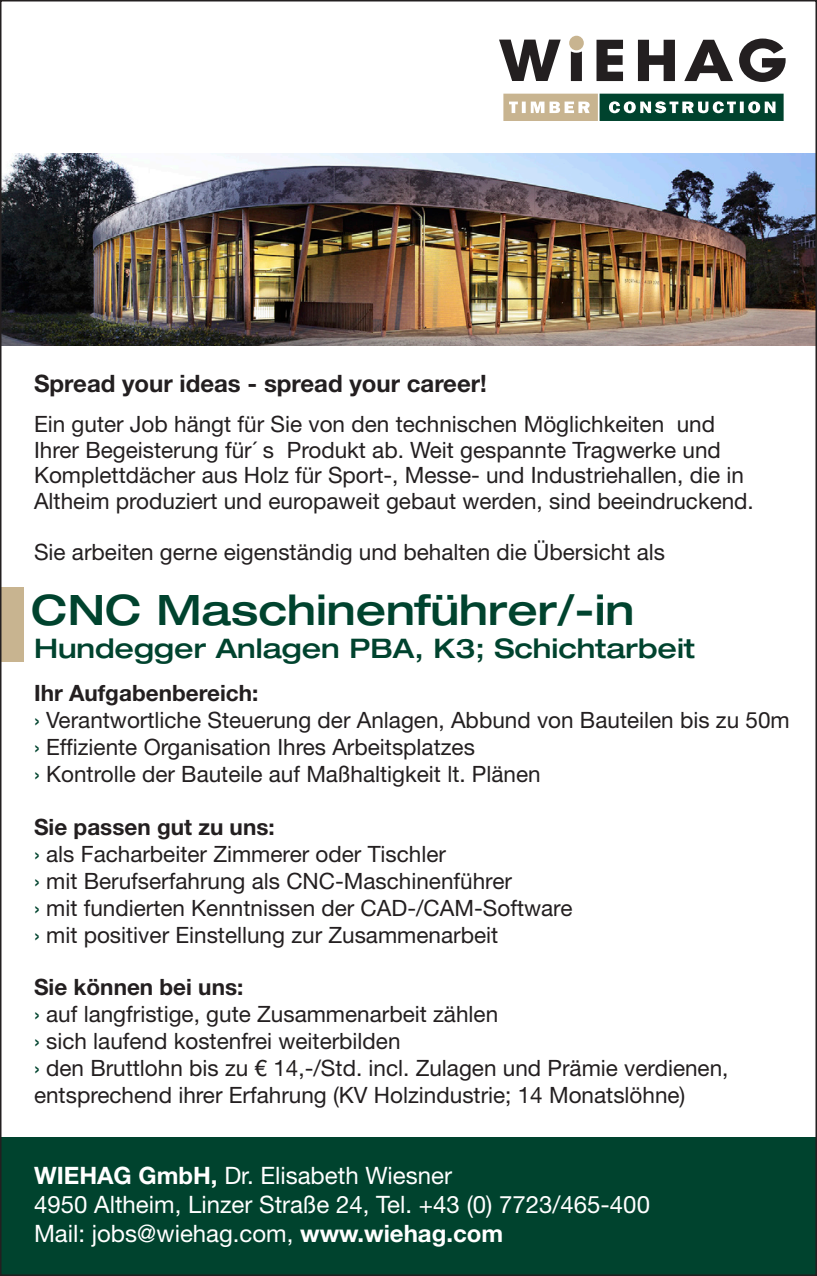
<style>
.page{position:relative;width:817px;height:1276px;background:#fff}
.page>*{position:absolute;margin:0;border:0;box-sizing:border-box;transform-origin:0 0}
.t1{font:500 expanded 42px "Helvetica Neue LT Std";color:#00432e}
.t2{font:500 expanded 27px "Helvetica Neue LT Std";color:#00432e}
.t3{font:24px "Helvetica Neue LT Std";color:#fff}
.t4{font:700 24px "Helvetica Neue LT Std";color:#231f20}
.t5{font:22.5px/25.5px "Helvetica Neue LT Std";color:#231f20}
.t6{font:700 22.5px "Helvetica Neue LT Std";color:#231f20}
.s1{color:#00432e}
.s2{font-weight:700}
</style>
<div class="page">
<div style="left:0;top:1137px;width:816px;height:139px;background:#00432e"></div>
<img style="left:3px;top:153px;width:810px;height:192px">
<svg style="left:499px;top:36px;width:286px;height:85px"></svg>
<div style="left:0;top:587px;width:23px;height:74px;background:#c8b490"></div>
<p class="t4" style="left:34px;top:368px;width:454px">Spread your ideas - spread your career!</p>
<p class="t5" style="left:34px;top:411px;width:721px">Ein guter Job hängt für Sie von den technischen Möglichkeiten und Ihrer Begeisterung für´ s Produkt ab. Weit gespannte Tragwerke und Komplettdächer aus Holz für Sport-, Messe- und Industriehallen, die in Altheim produziert und europaweit gebaut werden, sind beeindruckend.</p>
<p class="t5" style="left:34px;top:539px;width:632px">Sie arbeiten gerne eigenständig und behalten die Übersicht als</p>
<p class="t1" style="left:31px;top:584px;width:604px">CNC Maschinenführer/-in</p>
<p class="t2" style="left:34px;top:631px;width:662px">Hundegger Anlagen PBA, K3; Schichtarbeit</p>
<p class="t6" style="left:34px;top:679px;width:226px">Ihr Aufgabenbereich:</p>
<p class="t5" style="left:34px;top:707px;width:757px"><span class="s1">›</span> Verantwortliche Steuerung der Anlagen, Abbund von Bauteilen bis zu 50m</p>
<p class="t5" style="left:34px;top:734px;width:442px"><span class="s1">›</span> Effiziente Organisation Ihres Arbeitsplatzes</p>
<p class="t5" style="left:34px;top:761px;width:508px"><span class="s1">›</span> Kontrolle der Bauteile auf Maßhaltigkeit lt. Plänen</p>
<p class="t6" style="left:34px;top:813px;width:242px">Sie passen gut zu uns:</p>
<p class="t5" style="left:34px;top:840px;width:413px"><span class="s1">›</span> als Facharbeiter Zimmerer oder Tischler</p>
<p class="t5" style="left:34px;top:867px;width:479px"><span class="s1">›</span> mit Berufserfahrung als CNC-Maschinenführer</p>
<p class="t5" style="left:34px;top:894px;width:539px"><span class="s1">›</span> mit fundierten Kenntnissen der CAD-/CAM-Software</p>
<p class="t5" style="left:34px;top:921px;width:465px"><span class="s1">›</span> mit positiver Einstellung zur Zusammenarbeit</p>
<p class="t6" style="left:34px;top:973px;width:211px">Sie können bei uns:</p>
<p class="t5" style="left:34px;top:1001px;width:465px"><span class="s1">›</span> auf langfristige, gute Zusammenarbeit zählen</p>
<p class="t5" style="left:34px;top:1028px;width:368px"><span class="s1">›</span> sich laufend kostenfrei weiterbilden</p>
<p class="t5" style="left:34px;top:1054px;width:695px;line-height:27px"><span class="s1">›</span> den Bruttlohn bis zu € 14,-/Std. incl. Zulagen und Prämie verdienen, entsprechend ihrer Erfahrung (KV Holzindustrie; 14 Monatslöhne)</p>
<p class="t3" style="left:34px;top:1161px;width:419px"><span class="s2">WIEHAG GmbH,</span> Dr. Elisabeth Wiesner</p>
<p class="t3" style="left:34px;top:1190px;width:617px">4950 Altheim, Linzer Straße 24, Tel. +43 (0) 7723/465-400</p>
<p class="t3" style="left:34px;top:1219px;width:470px">Mail: jobs@wiehag.com, <span class="s2">www.wiehag.com</span></p>
</div>
